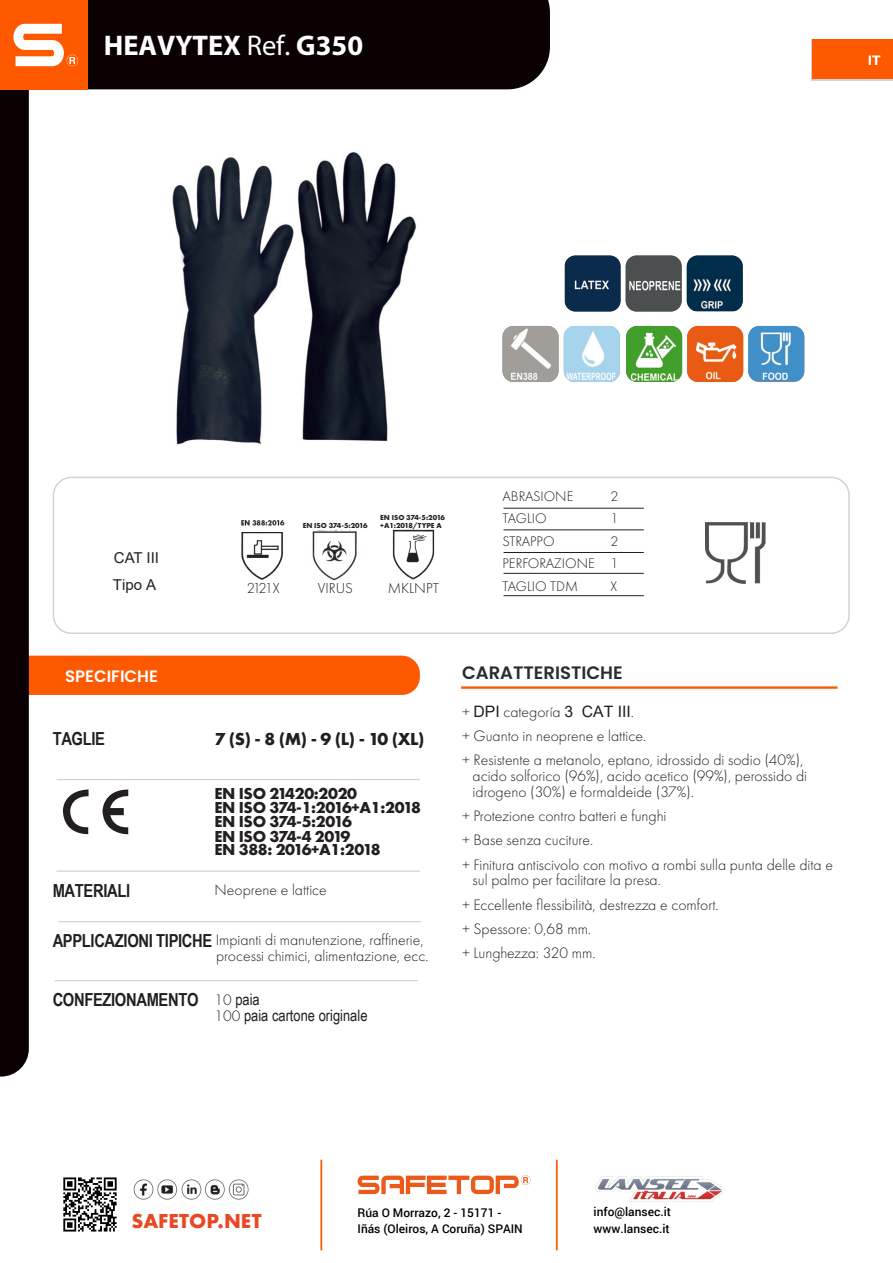
<style>
.page{position:relative;width:893px;height:1263px;background:#fff}
.page>*{position:absolute;margin:0;border:0;box-sizing:border-box;transform-origin:0 0}
.t1{font:700 28.5px "Myriad Pro";color:#fff}
.t2{font:700 21px "Futura PT";color:#e94824}
.Product_Text_Header{font:700 18px "Arial Narrow";letter-spacing:-.02em;color:#231f20}
.Product_Text_Header-2{font:700 18px "Futura PT";color:#231f20}
.Color_line{font:600 18px "Poppins";color:#282d2f}
.Product_Text_Header-3{font:700 16.5px "Futura PT";letter-spacing:-.045em;color:#231f20}
.Product_Text_Header-4{font:700 16.5px "Futura PT";letter-spacing:-.02em;color:#231f20}
.Color_line-2{font:600 16.5px "Poppins";color:#fff}
.t3{font:300 15.75px/15.8px "Futura PT";color:#231f20}
.t4{font:15.75px/15.6px "Arial Narrow";color:#231f20}
.t5{font:300 15px "Futura PT";color:#231f20}
.t6{font:15px "Arial";color:#231f20}
.t7{font:300 14.4px "Futura PT";color:#231f20}
.Color_line-3{font:700 13.5px "Montserrat";color:#fff}
.t8{font:500 12px/16.5px "Roboto";color:#000}
.t9{font:700 7.5px "Futura PT";letter-spacing:-.025em;color:#231f20}
.t10{font:700 7.5px "Futura PT";color:#231f20}
.s1{font-weight:400}
.s2{font-family:"Arial";font-weight:400}
.s3{font-family:"Arial Narrow";font-weight:700;font-size:18px}
.s4{font-family:"Futura PT";font-weight:300}
</style>
<div class="page">
<div style="left:811px;top:39px;width:82px;height:41px;background:#d1d2d4"></div>
<div style="left:812px;top:39px;width:81px;height:40px;background:#ff5900"></div>
<img style="left:133px;top:1179px;width:116px;height:20px">
<hr style="left:320px;top:1160px;width:2px;height:90px;background:#ff5900">
<hr style="left:556px;top:1160px;width:2px;height:90px;background:#ff5900">
<img style="left:63px;top:1177px;width:54px;height:55px">
<div style="left:0;top:656px;width:420px;height:39px;background:#ff5900;border-radius:18px"></div>
<div style="left:89px;top:0;width:461px;height:89px;background:#0b0002"></div>
<div style="left:461px;top:686px;width:376px;height:3px;border:2px solid #ff5900"></div>
<hr style="left:57px;top:779px;width:363px;height:1px;background:#d1d2d4">
<hr style="left:57px;top:870px;width:363px;height:2px;background:#d1d2d4">
<div style="left:53px;top:477px;width:797px;height:157px;border:2px solid #d1d2d4;border-radius:18px"></div>
<svg style="left:0;top:0;width:89px;height:1076px"></svg>
<svg style="left:103px;top:789px;width:25px;height:46px"></svg>
<img style="left:502px;top:326px;width:57px;height:56px">
<hr style="left:58px;top:921px;width:363px;height:1px;background:#d1d2d4">
<hr style="left:55px;top:980px;width:363px;height:1px;background:#d1d2d4">
<img style="left:564px;top:326px;width:56px;height:56px">
<img style="left:626px;top:326px;width:56px;height:56px">
<img style="left:687px;top:326px;width:56px;height:56px">
<img style="left:748px;top:326px;width:56px;height:55px">
<img style="left:706px;top:522px;width:60px;height:61px">
<img style="left:172px;top:152px;width:244px;height:293px">
<img style="left:565px;top:255px;width:56px;height:57px">
<img style="left:626px;top:255px;width:56px;height:57px">
<img style="left:687px;top:255px;width:56px;height:56px">
<hr style="left:504px;top:508px;width:140px;height:1px;background:#231f20">
<hr style="left:504px;top:529px;width:140px;height:1px;background:#231f20">
<hr style="left:504px;top:552px;width:140px;height:1px;background:#231f20">
<hr style="left:504px;top:573px;width:140px;height:1px;background:#231f20">
<hr style="left:504px;top:595px;width:140px;height:1px;background:#231f20">
<img style="left:241px;top:532px;width:42px;height:48px">
<img style="left:312px;top:531px;width:45px;height:50px">
<img style="left:392px;top:529px;width:43px;height:51px">
<img style="left:241px;top:520px;width:44px;height:6px">
<svg style="left:358px;top:1175px;width:173px;height:19px"></svg>
<img style="left:595px;top:1176px;width:130px;height:26px">
<p class="t1" style="left:104px;top:27px;width:261px">HEAVYTEX <span class="s1">Ref.</span> G350</p>
<p class="Color_line-3" style="left:868px;top:50px;width:14px">IT</p>
<p class="t6" style="left:114px;top:547px;width:47px">CAT III</p>
<p class="t6" style="left:113px;top:574px;width:45px">Tipo A</p>
<p class="t9" style="left:303px;top:521px;width:66px">EN ISO 374-5:2016</p>
<p class="t9" style="left:380px;top:512px;width:66px">EN ISO 374-5:2016</p>
<p class="t10" style="left:380px;top:521px;width:63px">+A1:2018/TYPE A</p>
<p class="t5" style="left:247px;top:580px;width:35px">2121X</p>
<p class="t5" style="left:318px;top:580px;width:37px">VIRUS</p>
<p class="t5" style="left:388px;top:580px;width:53px">MKLNPT</p>
<p class="t7" style="left:502px;top:488px;width:72px">ABRASIONE</p>
<p class="t7" style="left:610px;top:488px;width:9px">2</p>
<p class="t7" style="left:502px;top:510px;width:46px">TAGLIO</p>
<p class="t7" style="left:610px;top:510px;width:9px">1</p>
<p class="t7" style="left:502px;top:533px;width:54px">STRAPPO</p>
<p class="t7" style="left:610px;top:533px;width:9px">2</p>
<p class="t7" style="left:502px;top:555px;width:117px">PERFORAZIONE 1</p>
<p class="t7" style="left:502px;top:578px;width:77px">TAGLIO TDM</p>
<p class="t7" style="left:610px;top:578px;width:8px">X</p>
<p class="Color_line-2" style="left:65px;top:667px;width:94px">SPECIFICHE</p>
<p class="Color_line" style="left:462px;top:662px;width:162px">CARATTERISTICHE</p>
<p class="t3" style="left:462px;top:700px;width:186px;line-height:24.3px">+ <span class="s2">DPI</span> categoría <span class="s2">3 CAT III</span>.<br>+ Guanto in neoprene e lattice.</p>
<p class="t3" style="left:473px;top:752px;width:336px;text-indent:-11px">+ Resistente a metanolo, eptano, idrossido di sodio (40%), acido solforico (96%), acido acetico (99%), perossido di idrogeno (30%) e formaldeide (37%).</p>
<p class="t3" style="left:462px;top:808px;width:206px">+ Protezione contro batteri e funghi</p>
<p class="t3" style="left:462px;top:832px;width:133px">+ Base senza cuciture.</p>
<p class="t3" style="left:473px;top:857px;width:362px;text-indent:-11px">+ Finitura antiscivolo con motivo a rombi sulla punta delle dita e sul palmo per facilitare la presa.</p>
<p class="t3" style="left:462px;top:897px;width:258px">+ Eccellente flessibilità, destrezza e comfort.</p>
<p class="t3" style="left:462px;top:921px;width:131px">+ Spessore: 0,68 mm.</p>
<p class="t3" style="left:462px;top:945px;width:135px">+ Lunghezza: 320 mm.</p>
<p class="Product_Text_Header" style="left:53px;top:725px;width:54px">TAGLIE</p>
<p class="Product_Text_Header-2" style="left:215px;top:727px;width:212px">7 (S) - 8 (M) - 9 (L) - 10 (XL)</p>
<p class="Product_Text_Header-4" style="left:215px;top:783px;width:144px">EN ISO 21420:2020</p>
<p class="Product_Text_Header-3" style="left:215px;top:797px;width:208px">EN ISO 374-1:2016+A1:2018</p>
<p class="Product_Text_Header-3" style="left:215px;top:811px;width:139px">EN ISO 374-5:2016</p>
<p class="Product_Text_Header-3" style="left:215px;top:825px;width:137px">EN ISO 374-4 2019</p>
<p class="Product_Text_Header-4" style="left:215px;top:839px;width:168px">EN 388: 2016+A1:2018</p>
<p class="t3" style="left:215px;top:882px;width:114px">Neoprene e lattice</p>
<p class="Product_Text_Header" style="left:53px;top:877px;width:79px">MATERIALI</p>
<p class="t3" style="left:216px;top:932px;width:214px;text-indent:-163px"><span class="s3">APPLICAZIONI TIPICHE</span> Impianti di manutenzione, raffinerie, processi chimici, alimentazione, ecc.</p>
<p class="Product_Text_Header" style="left:53px;top:986px;width:147px">CONFEZIONAMENTO</p>
<p class="t4" style="left:214px;top:991px;width:155px"><span class="s4">10</span> paia<br><span class="s4">100</span> paia cartone originale</p>
<p class="t2" style="left:131px;top:1207px;width:132px">SAFETOP.NET</p>
<p class="t8" style="left:358px;top:1204px;width:167px">Rúa O Morrazo, 2 - 15171 -<br>Iñás (Oleiros, A Coruña) SPAIN</p>
<p class="t8" style="left:594px;top:1203px;width:79px">info@lansec.it www.lansec.it</p>
</div>
